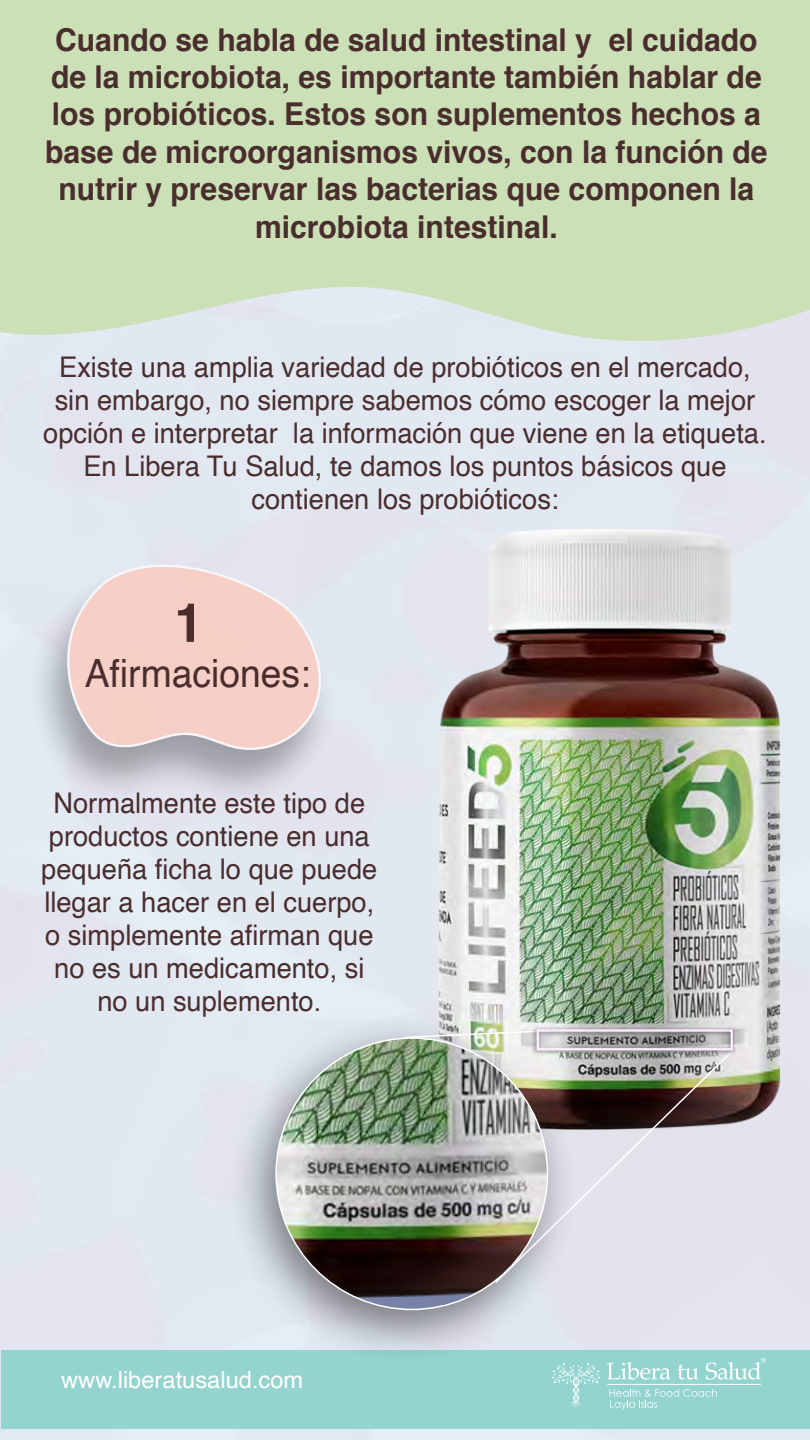
<style>
.page{position:relative;width:810px;height:1440px;background:#fff}
.page>*{position:absolute;margin:0;border:0;box-sizing:border-box;transform-origin:0 0}
.t1{font:700 54px "Helvetica";color:#4a2e2e;scale:.96 1}
.t2{font:39px "Helvetica";color:#4a2e2e;scale:.96 1}
.t3{font:700 31.5px/37.4px "Helvetica";color:#4a2e2e;text-align:center;scale:.96 1}
.t4{font:28.5px/32.9px "Helvetica";color:#4a2e2e;text-align:center;scale:.96 1}
.t5{font:23.7px "Helvetica";color:#fff}
</style>
<div class="page">
<svg style="left:0;top:0;width:810px;height:359px;background:#cde0bc"></svg>
<div style="left:25px;top:564px;width:313px;height:244px;background:#000;opacity:.43"></div>
<svg style="left:42px;top:553px;width:288px;height:204px;background:#e9d2d0"></svg>
<div style="left:1px;top:1350px;width:809px;height:79px;background:#93d4cf"></div>
<svg style="left:610px;top:1389px;width:107px;height:21px"></svg>
<svg style="left:607px;top:1362px;width:63px;height:18px"></svg>
<svg style="left:678px;top:1364px;width:21px;height:16px"></svg>
<svg style="left:551px;top:1363px;width:50px;height:45px"></svg>
<hr style="left:607px;top:1384px;width:154px;height:1px;background:#fff">
<svg style="left:706px;top:1358px;width:60px;height:22px"></svg>
<img style="left:384px;top:492px;width:426px;height:682px">
<div style="left:225px;top:1012px;width:356px;height:355px;background:#000;opacity:.49"></div>
<img style="left:276px;top:1038px;width:272px;height:271px;border-radius:136px">
<svg style="left:405px;top:1030px;width:127px;height:9px"></svg>
<svg style="left:494px;top:1048px;width:241px;height:237px;background:#b8b5b7"></svg>
<div style="left:532px;top:1027px;width:204px;height:29px;background:#000;opacity:.57"></div>
<div style="left:537px;top:1029px;width:196px;height:21px;border:2px solid #ffefff"></div>
<p class="t3" style="left:45px;top:21px;width:754px">Cuando se habla de salud intestinal y el cuidado de la microbiota, es importante también hablar de los probióticos. Estos son suplementos hechos a base de microorganismos vivos, con la función de nutrir y preservar las bacterias que componen la microbiota intestinal.</p>
<p class="t4" style="left:43px;top:351px;width:755px">Existe una amplia variedad de probióticos en el mercado, sin embargo, no siempre sabemos cómo escoger la mejor opción e interpretar la información que viene en la etiqueta.<br>En Libera Tu Salud, te damos los puntos básicos que contienen los probióticos:</p>
<h1 class="t1" style="left:174px;top:579px;width:31px">1</h1>
<h2 class="t2" style="left:85px;top:643px;width:237px">Afirmaciones:</h2>
<p class="t4" style="left:41px;top:788px;width:352px">Normalmente este tipo de productos contiene en una pequeña ficha lo que puede llegar a hacer en el cuerpo, o simplemente afirman que no es un medicamento, si no un suplemento.</p>
<p class="t5" style="left:61px;top:1361px;width:244px">www.liberatusalud.com</p>
</div>
